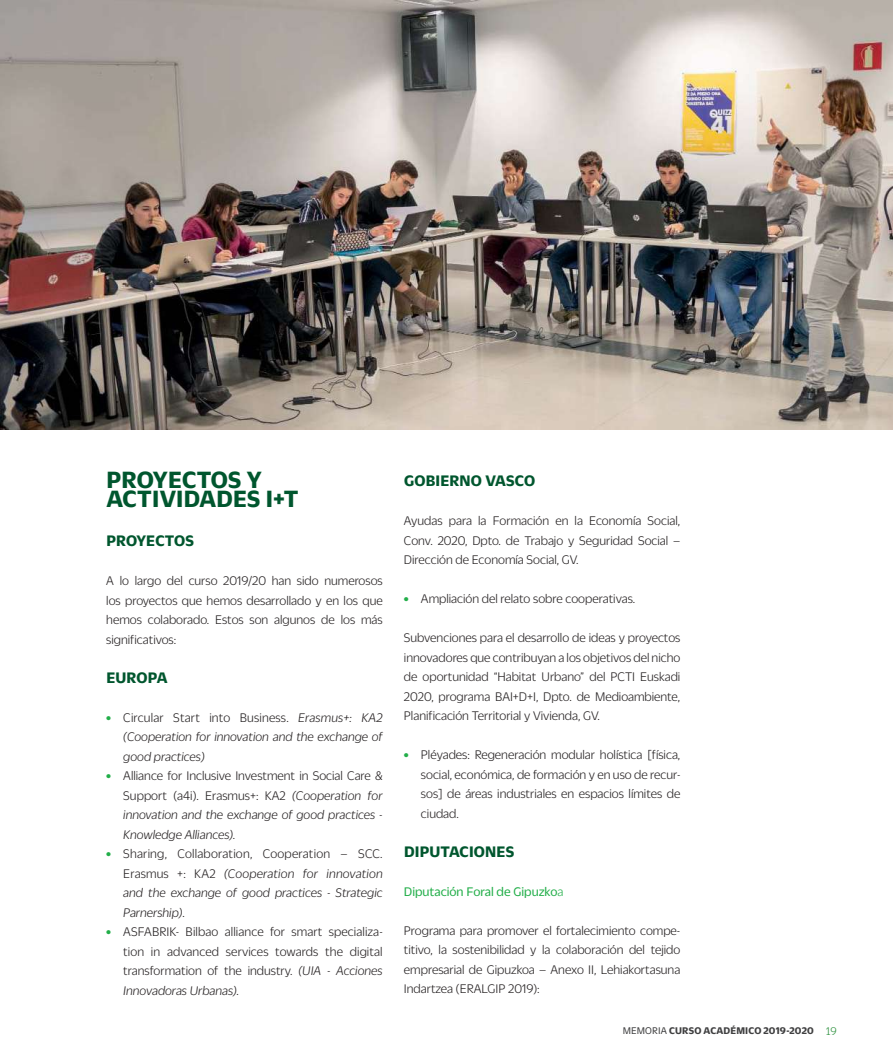
<style>
.page{position:relative;width:893px;height:1063px;background:#fff}
.page>*{position:absolute;margin:0;border:0;box-sizing:border-box;transform-origin:0 0}
.t1{font:700 25.5px/19.5px "Duplicate Sans";letter-spacing:.01em;color:#00562e}
.t2{font:700 16.5px "Duplicate Sans";letter-spacing:.01em;color:#00562e}
.t3{font:300 13.5px/19.5px "Duplicate Sans";color:#231f20;text-align:justify}
.t4{font:italic 300 13.5px/19.5px "Duplicate Sans";color:#231f20;text-align:justify}
.t5{font:13.5px "Duplicate Sans";color:#22ae49}
.t6{font:700 10.5px "Duplicate Sans";letter-spacing:.015em;color:#404041}
.s1{font-weight:800;font-style:normal;color:#22ae49}
.s2{font-style:normal}
.s3{font-weight:800;color:#22ae49}
.s4{font-style:italic}
.s5{font-weight:300}
.s6{font-weight:400}
.s7{font-family:"Duplicate Slab";font-weight:300;font-size:12px;color:#2b903c}
</style>
<div class="page">
<img style="left:0;top:0;width:893px;height:429px">
<h1 class="t1" style="left:106px;top:471px;width:194px">PROYECTOS Y<br>ACTIVIDADES I+T</h1>
<p class="t2" style="left:106px;top:535px;width:89px">PROYECTOS</p>
<p class="t3" style="left:106px;top:572px;width:278px">A lo largo del curso 2019/20 han sido numerosos los proyectos que hemos desarrollado y en los que hemos colaborado. Estos son algunos de los más significativos:</p>
<p class="t2" style="left:106px;top:672px;width:63px">EUROPA</p>
<p class="t4" style="left:123px;top:709px;width:261px;text-indent:-17px"><span class="s1">•</span> <span class="s2">Circular Start into Business.</span> Erasmus+: KA2 (Cooperation for innovation and the exchange of good practices)</p>
<p class="t4" style="left:123px;top:767px;width:261px;text-indent:-17px"><span class="s1">•</span> <span class="s2">Alliance for Inclusive Investment in Social Care &amp; Support (a4i). Erasmus+: KA2</span> (Cooperation for innovation and the exchange of good practices - Knowledge Alliances).</p>
<p class="t4" style="left:123px;top:845px;width:261px;text-indent:-17px"><span class="s1">•</span> <span class="s2">Sharing, Collaboration, Cooperation – SCC.<br>Erasmus +: KA2</span> (Cooperation for innovation and the exchange of good practices - Strategic Parnership).</p>
<p class="t3" style="left:123px;top:923px;width:261px;text-indent:-17px"><span class="s3">•</span> ASFABRIK- Bilbao alliance for smart specializa&shy;tion in advanced services towards the digital transformation of the industry. <span class="s4">(UIA - Acciones Innovadoras Urbanas).</span></p>
<p class="t2" style="left:404px;top:475px;width:133px">GOBIERNO VASCO</p>
<p class="t3" style="left:404px;top:512px;width:278px">Ayudas para la Formación en la Economía Social, Conv. 2020, Dpto. de Trabajo y Seguridad Social – Dirección de Economía Social, GV.</p>
<p class="t3" style="left:404px;top:590px;width:233px"><span class="s3">•</span> Ampliación del relato sobre cooperativas.</p>
<p class="t3" style="left:404px;top:629px;width:278px">Subvenciones para el desarrollo de ideas y proyectos innovadores que contribuyan a los objetivos del nicho de oportunidad “Habitat Urbano” del PCTI Euskadi 2020, programa BAI+D+I, Dpto. de Medioambiente, Planificación Territorial y Vivienda, GV.</p>
<p class="t3" style="left:421px;top:746px;width:261px;text-indent:-17px"><span class="s3">•</span> Pléyades: Regeneración modular holística [física, social, económica, de formación y en uso de recur&shy;sos] de áreas industriales en espacios límites de ciudad.</p>
<p class="t2" style="left:404px;top:846px;width:112px">DIPUTACIONES</p>
<p class="t5" style="left:404px;top:887px;width:161px">Diputación Foral de Gipuzko<span class="s5">a</span></p>
<p class="t3" style="left:404px;top:922px;width:278px">Programa para promover el fortalecimiento compe&shy;titivo, la sostenibilidad y la colaboración del tejido empresarial de Gipuzkoa – Anexo II, Lehiakortasuna Indartzea (ERALGIP 2019):</p>
<p class="t6" style="left:623px;top:1027px;width:215px"><span class="s6">MEMORIA</span> CURSO ACADÉMICO 2019-2020 <span class="s7">19</span></p>
</div>
